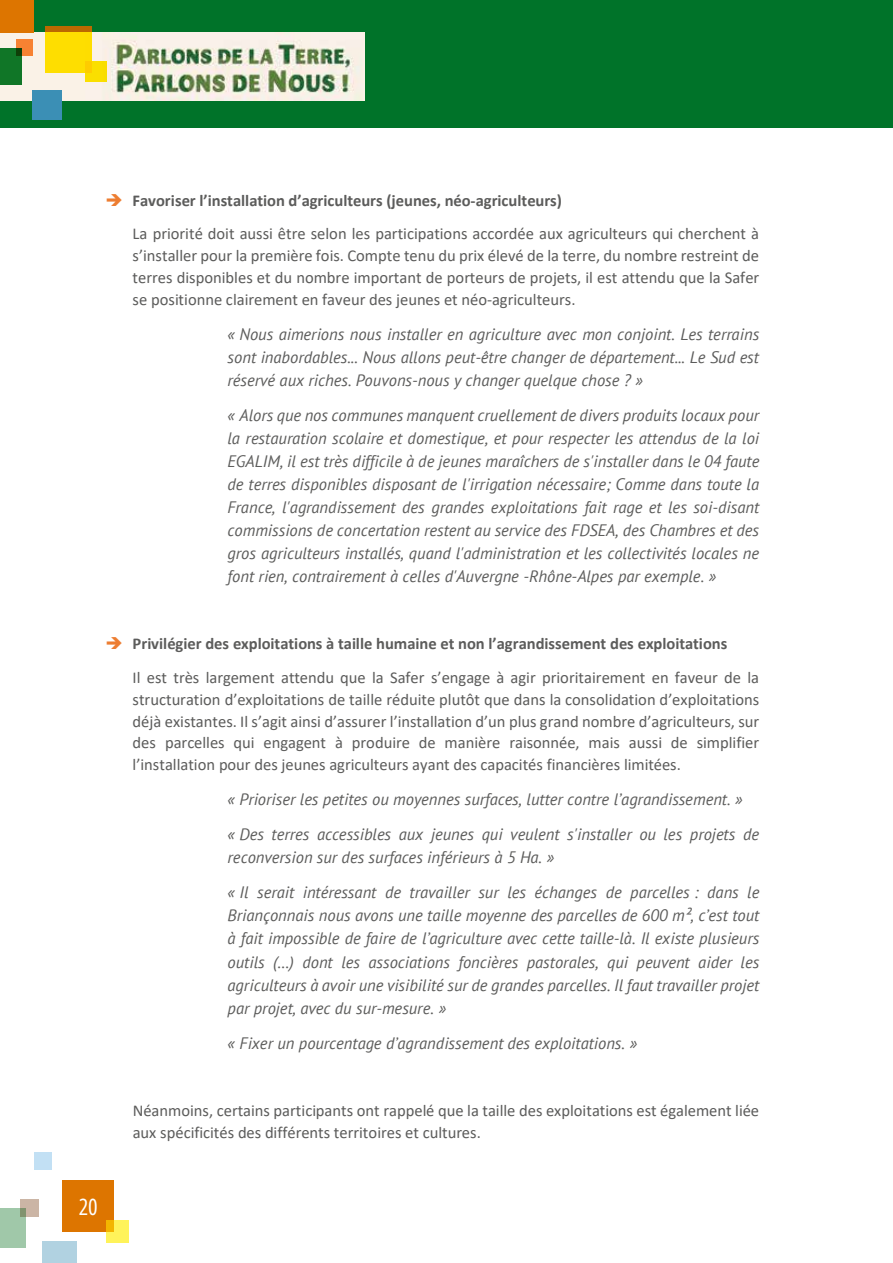
<style>
.page{position:relative;width:893px;height:1263px;background:#fff}
.page>*{position:absolute;margin:0;border:0;box-sizing:border-box;transform-origin:0 0}
.t1{font:22.5px "Open Sans";color:#fff}
.t2{font:italic 16.5px/23.1px "PT Sans";color:#5c5c5b;text-align:justify}
.t3{font:16.5px/21.8px "Calibri";color:#5c5c5b}
.t4{font:700 16.5px/33.9px "Calibri";letter-spacing:-.005em;color:#5c5c5b}
.s1{color:#ed7d31}
.s2{font-weight:700}
.s3{font-weight:400}
</style>
<div class="page">
<div style="left:0;top:0;width:893px;height:128px;background:#007329"></div>
<div style="left:0;top:1208px;width:26px;height:40px;background:#a0c8a9"></div>
<div style="left:106px;top:1220px;width:23px;height:23px;background:#fff35a"></div>
<div style="left:43px;top:1242px;width:34px;height:21px;background:#b1d2e1"></div>
<div style="left:34px;top:1152px;width:17px;height:17px;background:#c2e0f4"></div>
<div style="left:62px;top:1181px;width:51px;height:51px;background:#dd7500"></div>
<svg style="left:20px;top:1199px;width:19px;height:18px"></svg>
<img style="left:0;top:33px;width:365px;height:68px">
<div style="left:0;top:48px;width:22px;height:36px;background:#107627"></div>
<div style="left:85px;top:61px;width:21px;height:21px;background:#fadf00"></div>
<div style="left:32px;top:90px;width:30px;height:30px;background:#3b8fb5"></div>
<div style="left:0;top:0;width:34px;height:33px;background:#dd7500"></div>
<svg style="left:45px;top:27px;width:47px;height:46px;background:#f6d000"></svg>
<svg style="left:16px;top:39px;width:17px;height:17px"></svg>
<p class="t3" style="left:133px;top:183px;width:628px;line-height:33.9px;text-indent:-27px"><span class="s1">➔</span> <span class="s2">Favoriser l’installation d’agriculteurs (jeunes, néo-agriculteurs)<br></span>La priorité doit aussi être selon les participations accordée aux agriculteurs qui cherchent à</p>
<p class="t3" style="left:133px;top:244px;width:628px;text-align:justify">s’installer pour la première fois. Compte tenu du prix élevé de la terre, du nombre restreint de terres disponibles et du nombre important de porteurs de projets, il est attendu que la Safer se positionne clairement en faveur des jeunes et néo-agriculteurs.</p>
<p class="t2" style="left:227px;top:322px;width:533px">« Nous aimerions nous installer en agriculture avec mon conjoint. Les terrains sont inabordables... Nous allons peut-être changer de département... Le Sud est réservé aux riches. Pouvons-nous y changer quelque chose ? »</p>
<p class="t2" style="left:227px;top:403px;width:533px">« Alors que nos communes manquent cruellement de divers produits locaux pour la restauration scolaire et domestique, et pour respecter les attendus de la loi EGALIM, il est très difficile à de jeunes maraîchers de s'installer dans le 04 faute de terres disponibles disposant de l'irrigation nécessaire; Comme dans toute la France, l'agrandissement des grandes exploitations fait rage et les soi-disant commissions de concertation restent au service des FDSEA, des Chambres et des gros agriculteurs installés, quand l'administration et les collectivités locales ne font rien, contrairement à celles d'Auvergne -Rhône-Alpes par exemple. »</p>
<p class="t4" style="left:133px;top:627px;width:628px;text-indent:-27px"><span class="s1">➔</span> Privilégier des exploitations à taille humaine et non l’agrandissement des exploitations<br><span class="s3">Il est très largement attendu que la Safer s’engage à agir prioritairement en faveur de la</span></p>
<p class="t3" style="left:133px;top:688px;width:628px;text-align:justify">structuration d’exploitations de taille réduite plutôt que dans la consolidation d’exploitations déjà existantes. Il s’agit ainsi d’assurer l’installation d’un plus grand nombre d’agriculteurs, sur des parcelles qui engagent à produire de manière raisonnée, mais aussi de simplifier l’installation pour des jeunes agriculteurs ayant des capacités financières limitées.</p>
<p class="t2" style="left:227px;top:781px;width:533px;line-height:35.1px">« Prioriser les petites ou moyennes surfaces, lutter contre l’agrandissement. »<br>« Des terres accessibles aux jeunes qui veulent s'installer ou les projets de</p>
<p class="t2" style="left:228px;top:840px;width:533px;line-height:35.1px">reconversion sur des surfaces inférieurs à 5 Ha. »<br>« Il serait intéressant de travailler sur les échanges de parcelles : dans le</p>
<p class="t2" style="left:228px;top:904px;width:533px">Briançonnais nous avons une taille moyenne des parcelles de 600 m², c’est tout à fait impossible de faire de l’agriculture avec cette taille-là. Il existe plusieurs outils (…) dont les associations foncières pastorales, qui peuvent aider les agriculteurs à avoir une visibilité sur de grandes parcelles. Il faut travailler projet par projet, avec du sur-mesure. »</p>
<p class="t2" style="left:228px;top:1031px;width:411px">« Fixer un pourcentage d’agrandissement des exploitations. »</p>
<p class="t3" style="left:133px;top:1099px;width:628px">Néanmoins, certains participants ont rappelé que la taille des exploitations est également liée aux spécificités des différents territoires et cultures.</p>
<h1 class="t1" style="left:79px;top:1191px;width:21px">20</h1>
</div>
